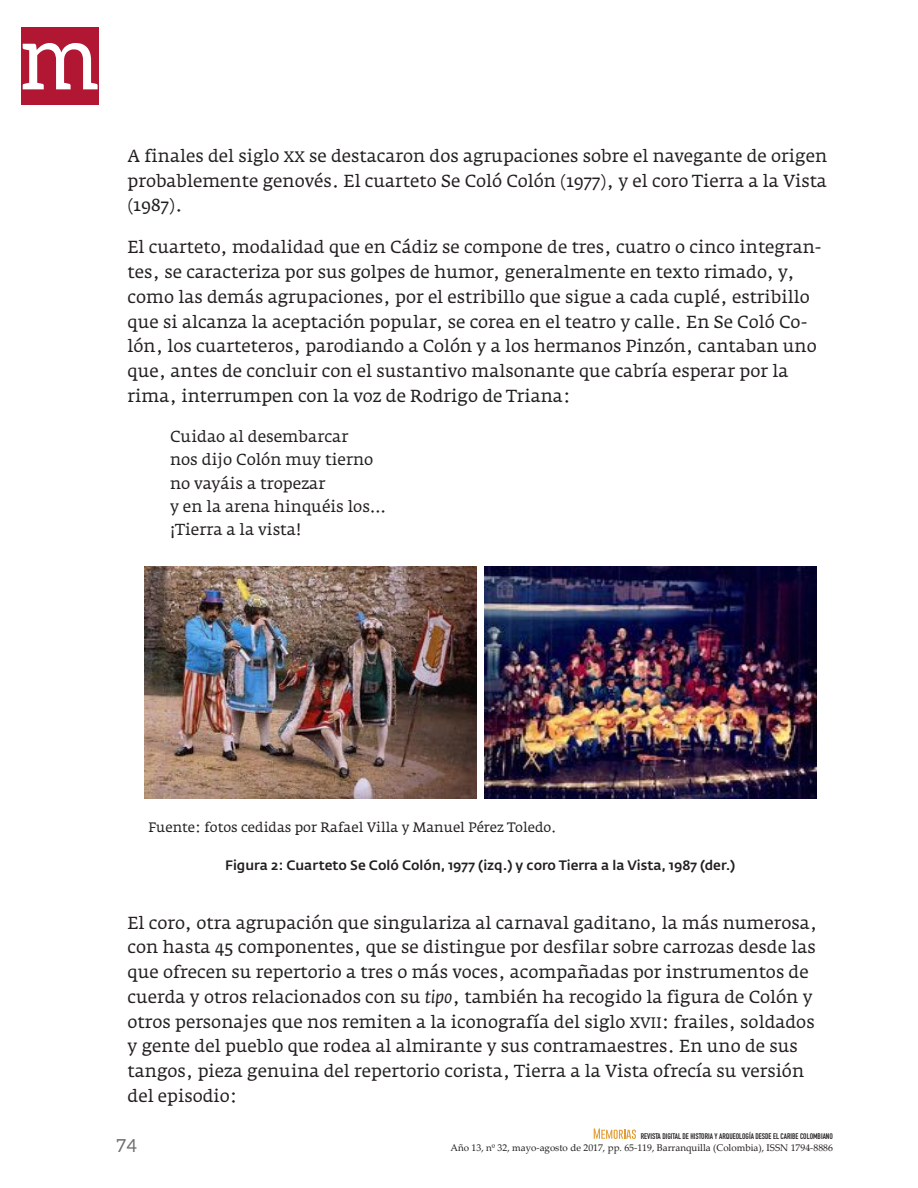
<style>
.page{position:relative;width:918px;height:1188px;background:#fff}
.page>*{position:absolute;margin:0;border:0;box-sizing:border-box;transform-origin:0 0}
.t1{font:18px "Aleo";color:#6c6d70}
.t2{font:17.25px/24.8px "Fedra Serif A";color:#231f20}
.t3{font:15.75px/23.2px "Fedra Serif A";color:#231f20}
.t4{font:500 13.5px "Fedra Sans Std";color:#231f20}
.t5{font:13.5px "Fedra Serif A";color:#231f20}
.t6{font:9.75px "Palatino Linotype";color:#231f20}
.t7{font:8.1px "DIN Engschrift Std";color:#231f20}
.s1{font-size:15px}
.s2{font-style:italic}
</style>
<div class="page">
<svg style="left:594px;top:1129px;width:42px;height:10px"></svg>
<div style="left:21px;top:27px;width:78px;height:78px;background:#b11633"></div>
<svg style="left:23px;top:43px;width:75px;height:46px"></svg>
<img style="left:144px;top:567px;width:332px;height:232px">
<img style="left:485px;top:567px;width:331px;height:232px">
<p class="t2" style="left:128px;top:144px;width:701px;text-align:justify">A finales del siglo <span class="s1">XX</span> se destacaron dos agrupaciones sobre el navegante de origen probablemente genovés. El cuarteto Se Coló Colón (1977), y el coro Tierra a la Vista (1987).</p>
<p class="t2" style="left:128px;top:235px;width:695px">El cuarteto, modalidad que en Cádiz se compone de tres, cuatro o cinco integran&shy;tes, se caracteriza por sus golpes de humor, generalmente en texto rimado, y, como las demás agrupaciones, por el estribillo que sigue a cada cuplé, estribillo que si alcanza la aceptación popular, se corea en el teatro y calle. En Se Coló Co&shy;lón, los cuarteteros, parodiando a Colón y a los hermanos Pinzón, cantaban uno que, antes de concluir con el sustantivo malsonante que cabría esperar por la rima, interrumpen con la voz de Rodrigo de Triana:</p>
<p class="t3" style="left:170px;top:425px;width:217px">Cuidao al desembarcar<br>nos dijo Colón muy tierno no vayáis a tropezar<br>y en la arena hinquéis los… ¡Tierra a la vista!</p>
<p class="t5" style="left:149px;top:819px;width:410px">Fuente: fotos cedidas por Rafael Villa y Manuel Pérez Toledo.</p>
<p class="t4" style="left:225px;top:857px;width:512px">Figura 2: Cuarteto Se Coló Colón, 1977 (izq.) y coro Tierra a la Vista, 1987 (der.)</p>
<p class="t2" style="left:128px;top:910px;width:691px">El coro, otra agrupación que singulariza al carnaval gaditano, la más numerosa, con hasta 45 componentes, que se distingue por desfilar sobre carrozas desde las que ofrecen su repertorio a tres o más voces, acompañadas por instrumentos de cuerda y otros relacionados con su <span class="s2">tipo</span>, también ha recogido la figura de Colón y otros personajes que nos remiten a la iconografía del siglo <span class="s1">XVII</span>: frailes, soldados y gente del pueblo que rodea al almirante y sus contramaestres. En uno de sus tangos, pieza genuina del repertorio corista, Tierra a la Vista ofrecía su versión del episodio:</p>
<p class="t1" style="left:117px;top:1136px;width:22px">74</p>
<p class="t7" style="left:641px;top:1131px;width:194px">REVISTA DIGITAL DE HISTORIA Y ARQUEOLOGÍA DESDE EL CARIBE COLOMBIANO</p>
<p class="t6" style="left:451px;top:1143px;width:384px">Año 13, nº 32, mayo-agosto de 2017, pp. 65-119, Barranquilla (Colombia), ISSN 1794-8886</p>
</div>
